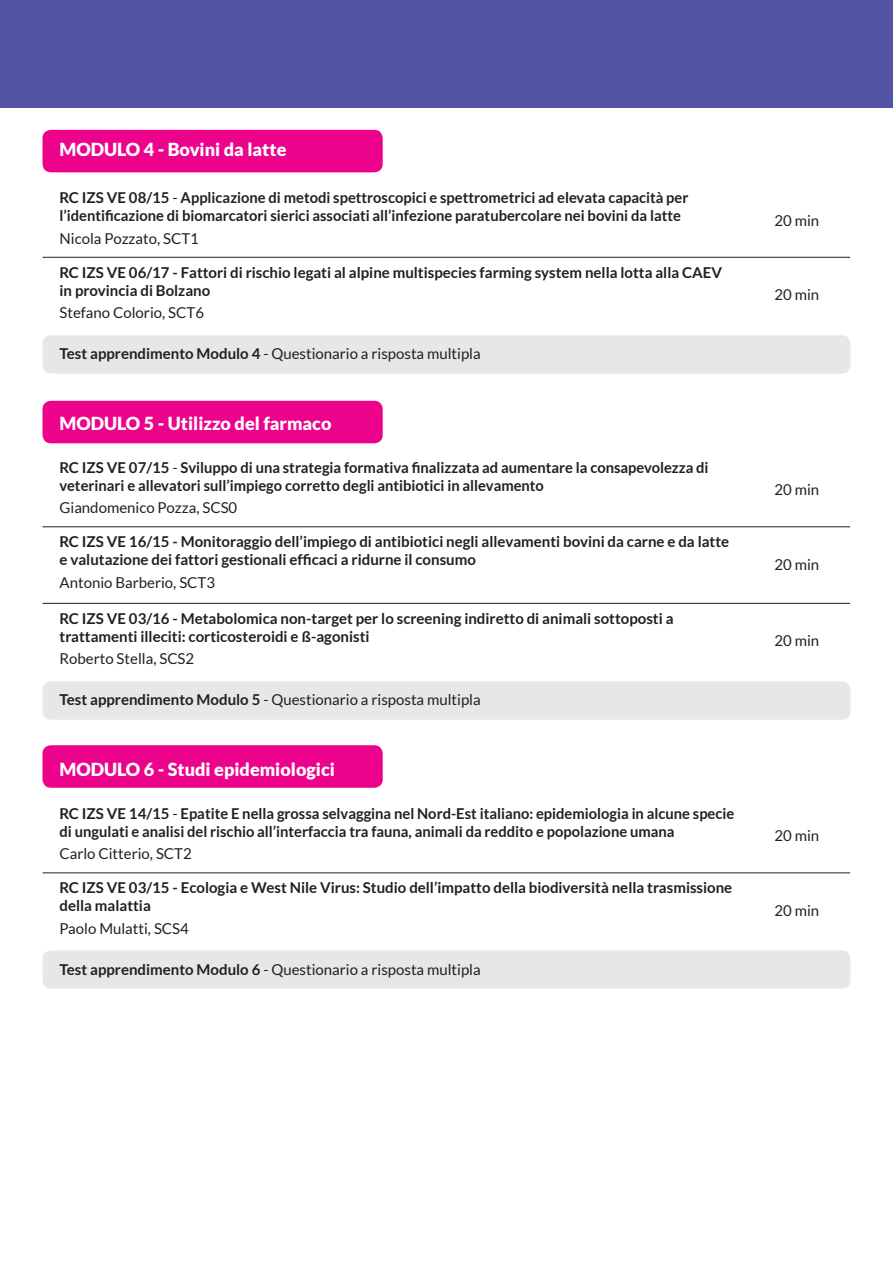
<style>
.page{position:relative;width:893px;height:1263px;background:#fff}
.page>*{position:absolute;margin:0;border:0;box-sizing:border-box;transform-origin:0 0}
.t1{font:900 18px "Lato";color:#fff}
.t2{font:700 15px/18px "Lato";color:#231f20}
.t3{font:15px "Lato";color:#231f20}
.s1{font-weight:400}
.s2{font-weight:700}
</style>
<div class="page">
<div style="left:43px;top:950px;width:807px;height:39px;background:#e6e7e9;border-radius:9px"></div>
<div style="left:43px;top:681px;width:807px;height:39px;background:#e6e7e9;border-radius:9px"></div>
<div style="left:43px;top:335px;width:807px;height:39px;background:#e6e7e9;border-radius:9px"></div>
<div style="left:0;top:0;width:893px;height:107px;background:#5254a3"></div>
<div style="left:43px;top:745px;width:340px;height:43px;background:#ed028c;border-radius:9px"></div>
<div style="left:43px;top:401px;width:340px;height:42px;background:#ed028c;border-radius:9px"></div>
<div style="left:43px;top:130px;width:340px;height:42px;background:#ed028c;border-radius:9px"></div>
<hr style="left:43px;top:257px;width:698px;height:1px;background:#231f20">
<hr style="left:741px;top:257px;width:109px;height:1px;background:#231f20">
<hr style="left:43px;top:603px;width:698px;height:1px;background:#231f20">
<hr style="left:741px;top:603px;width:109px;height:1px;background:#231f20">
<hr style="left:43px;top:526px;width:698px;height:1px;background:#231f20">
<hr style="left:741px;top:526px;width:109px;height:1px;background:#231f20">
<hr style="left:43px;top:873px;width:698px;height:1px;background:#231f20">
<hr style="left:741px;top:873px;width:109px;height:1px;background:#231f20">
<p class="t1" style="left:60px;top:139px;width:228px">MODULO 4 - Bovini da latte</p>
<p class="t2" style="left:60px;top:189px;width:630px">RC IZS VE 08/15 <span class="s1">-</span> Applicazione di metodi spettroscopici e spettrometrici ad elevata capacità per l’identificazione di biomarcatori sierici associati all’infezione paratubercolare nei bovini da latte</p>
<p class="t3" style="left:60px;top:230px;width:141px">Nicola Pozzato, SCT1</p>
<p class="t2" style="left:60px;top:263px;width:664px">RC IZS VE 06/17 - Fattori di rischio legati al alpine multispecies farming system nella lotta alla CAEV in provincia di Bolzano</p>
<p class="t3" style="left:60px;top:304px;width:146px">Stefano Colorio, SCT6</p>
<p class="t3" style="left:60px;top:345px;width:423px"><span class="s2">Test apprendimento Modulo 4</span> - Questionario a risposta multipla</p>
<p class="t1" style="left:60px;top:413px;width:273px">MODULO 5 - Utilizzo del farmaco</p>
<p class="t2" style="left:60px;top:458px;width:651px">RC IZS VE 07/15 <span class="s1">-</span> Sviluppo di una strategia formativa finalizzata ad aumentare la consapevolezza di veterinari e allevatori sull’impiego corretto degli antibiotici in allevamento</p>
<p class="t3" style="left:60px;top:499px;width:179px">Giandomenico Pozza, SCS0</p>
<p class="t2" style="left:60px;top:533px;width:671px">RC IZS VE 16/15 - Monitoraggio dell’impiego di antibiotici negli allevamenti bovini da carne e da latte e valutazione dei fattori gestionali efficaci a ridurne il consumo</p>
<p class="t3" style="left:60px;top:574px;width:157px">Antonio Barberio, SCT3</p>
<p class="t2" style="left:60px;top:609px;width:615px">RC IZS VE 03/16 - Metabolomica non-target per lo screening indiretto di animali sottoposti a trattamenti illeciti: corticosteroidi e ß-agonisti</p>
<p class="t3" style="left:60px;top:650px;width:136px">Roberto Stella, SCS2</p>
<p class="t3" style="left:60px;top:691px;width:423px"><span class="s2">Test apprendimento Modulo 5</span> - Questionario a risposta multipla</p>
<p class="t1" style="left:60px;top:759px;width:277px">MODULO 6 - Studi epidemiologici</p>
<p class="t2" style="left:60px;top:804px;width:676px">RC IZS VE 14/15 <span class="s1">-</span> Epatite E nella grossa selvaggina nel Nord-Est italiano: epidemiologia in alcune specie di ungulati e analisi del rischio all’interfaccia tra fauna, animali da reddito e popolazione umana</p>
<p class="t3" style="left:60px;top:845px;width:134px">Carlo Citterio, SCT2</p>
<p class="t2" style="left:60px;top:879px;width:674px">RC IZS VE 03/15 - Ecologia e West Nile Virus: Studio dell’impatto della biodiversità nella trasmissione della malattia</p>
<p class="t3" style="left:60px;top:920px;width:131px">Paolo Mulatti, SCS4</p>
<p class="t3" style="left:60px;top:961px;width:423px"><span class="s2">Test apprendimento Modulo 6</span> - Questionario a risposta multipla</p>
<p class="t3" style="left:774px;top:212px;width:46px">20 min</p>
<p class="t3" style="left:774px;top:286px;width:46px">20 min</p>
<p class="t3" style="left:774px;top:481px;width:46px">20 min</p>
<p class="t3" style="left:774px;top:556px;width:46px">20 min</p>
<p class="t3" style="left:774px;top:632px;width:46px">20 min</p>
<p class="t3" style="left:774px;top:827px;width:46px">20 min</p>
<p class="t3" style="left:774px;top:902px;width:46px">20 min</p>
</div>
